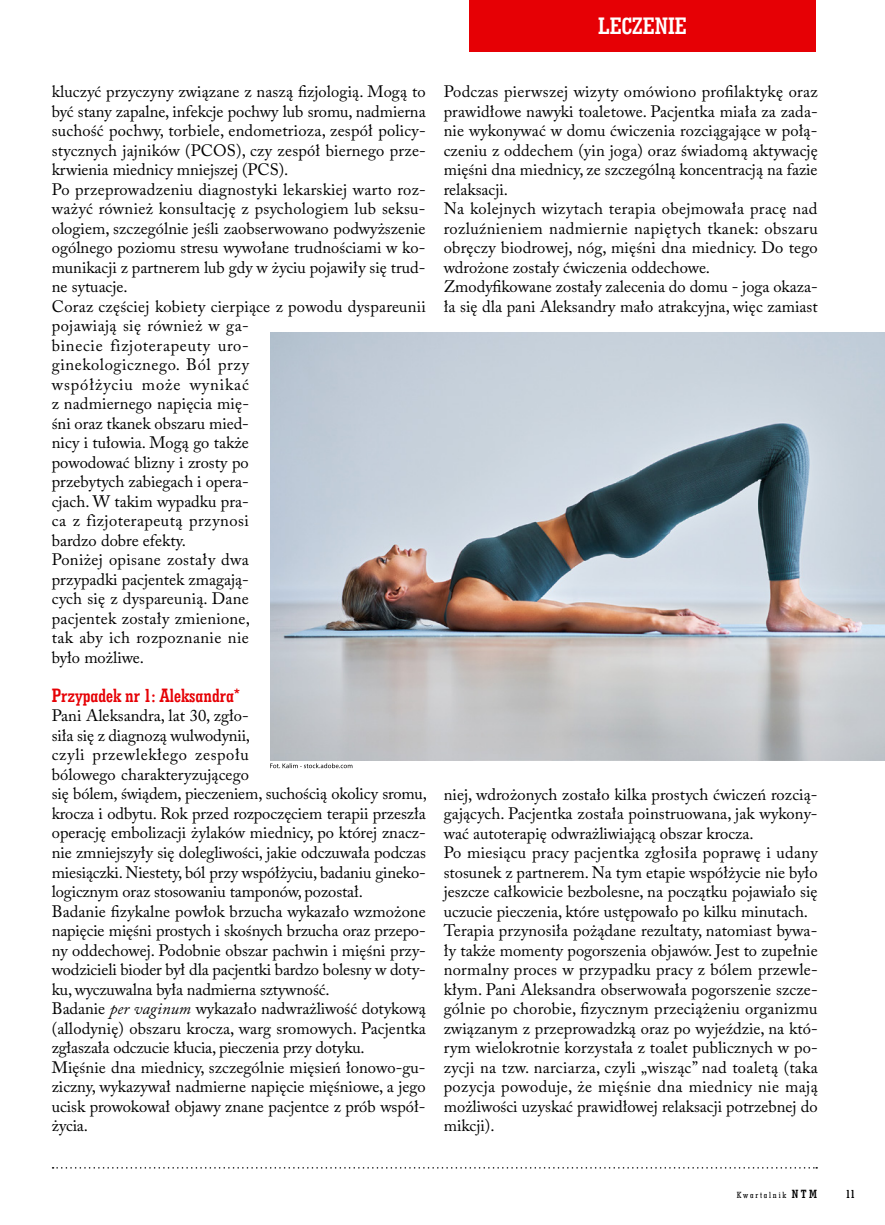
<style>
.page{position:relative;width:885px;height:1225px;background:#fff}
.page>*{position:absolute;margin:0;border:0;box-sizing:border-box;transform-origin:0 0}
.t1{font:24px "Geo Slab 703 Bd Cn EU Normal";color:#fff}
.t2{font:19.5px "Geo Slab 703 Bd Cn EU Normal";color:#e60005}
.t3{font:16.5px/19.5px "Adobe Caslon Pro";letter-spacing:.005em;color:#000}
.t4{font:12px "Geo Slab 703 Bd Cn EU Normal";color:#000}
.t5{font:9px "Geo Slab 703 Md Cn EU Normal";letter-spacing:.2em;color:#000}
.s1{font-style:italic}
.s2{font-family:"Geo Slab 703 Bd Cn EU Normal";font-size:12px}
</style>
<div class="page">
<div style="left:469px;top:0;width:347px;height:51px;background:#e60005"></div>
<svg style="left:53px;top:1167px;width:764px;height:1px"></svg>
<img style="left:270px;top:332px;width:614px;height:428px">
<svg style="left:270px;top:763px;width:82px;height:5px"></svg>
<h1 class="t1" style="left:598px;top:11px;width:90px">LECZENIE</h1>
<p class="t3" style="left:52px;top:82px;width:375px">kluczyć przyczyny związane z naszą fizjologią. Mogą to być stany zapalne, infekcje pochwy lub sromu, nadmierna suchość pochwy, torbiele, endometrioza, zespół policy&shy;stycznych jajników (PCOS), czy zespół biernego prze&shy;krwienia miednicy mniejszej (PCS).<br>Po przeprowadzeniu diagnostyki lekarskiej warto roz&shy;ważyć również konsultację z psychologiem lub seksu&shy;ologiem, szczególnie jeśli zaobserwowano podwyższenie ogólnego poziomu stresu wywołane trudnościami w ko&shy;munikacji z partnerem lub gdy w życiu pojawiły się trud&shy;ne sytuacje.<br>Coraz częściej kobiety cierpiące z powodu dyspareunii pojawiają się również w ga-<br>binecie fizjoterapeuty uro-<br>ginekologicznego. Ból przy<br>współżyciu może wynikać<br>z nadmiernego napięcia mię-<br>śni oraz tkanek obszaru mied-<br>nicy i tułowia. Mogą go także<br>powodować blizny i zrosty po<br>przebytych zabiegach i opera-<br>cjach. W takim wypadku pra-<br>ca z fizjoterapeutą przynosi<br>bardzo dobre efekty.<br>Poniżej opisane zostały dwa<br>przypadki pacjentek zmagają-<br>cych się z dyspareunią. Dane<br>pacjentek zostały zmienione,<br>tak aby ich rozpoznanie nie<br>było możliwe.</p>
<p class="t2" style="left:52px;top:683px;width:190px">Przypadek nr 1: Aleksandra*</p>
<p class="t3" style="left:52px;top:706px;width:376px">Pani Aleksandra, lat 30, zgło-<br>siła się z diagnozą wulwodynii,<br>czyli przewlekłego zespołu<br>bólowego charakteryzującego<br>się bólem, świądem, pieczeniem, suchością okolicy sromu, krocza i odbytu. Rok przed rozpoczęciem terapii przeszła operację embolizacji żylaków miednicy, po której znacz&shy;nie zmniejszyły się dolegliwości, jakie odczuwała podczas miesiączki. Niestety, ból przy współżyciu, badaniu gineko&shy;logicznym oraz stosowaniu tamponów, pozostał.<br>Badanie fizykalne powłok brzucha wykazało wzmożone napięcie mięśni prostych i skośnych brzucha oraz przepo&shy;ny oddechowej. Podobnie obszar pachwin i mięśni przy&shy;wodzicieli bioder był dla pacjentki bardzo bolesny w doty&shy;ku, wyczuwalna była nadmierna sztywność.<br>Badanie <span class="s1">per vaginum</span> wykazało nadwrażliwość dotykową (allodynię) obszaru krocza, warg sromowych. Pacjentka zgłaszała odczucie kłucia, pieczenia przy dotyku.<br>Mięśnie dna miednicy, szczególnie mięsień łonowo-gu&shy;ziczny, wykazywał nadmierne napięcie mięśniowe, a jego ucisk prowokował objawy znane pacjentce z prób współ&shy;życia.</p>
<p class="t3" style="left:443px;top:82px;width:375px">Podczas pierwszej wizyty omówiono profilaktykę oraz prawidłowe nawyki toaletowe. Pacjentka miała za zada&shy;nie wykonywać w domu ćwiczenia rozciągające w połą&shy;czeniu z oddechem (yin joga) oraz świadomą aktywację mięśni dna miednicy, ze szczególną koncentracją na fazie relaksacji.<br>Na kolejnych wizytach terapia obejmowała pracę nad rozluźnieniem nadmiernie napiętych tkanek: obszaru obręczy biodrowej, nóg, mięśni dna miednicy. Do tego wdrożone zostały ćwiczenia oddechowe.<br>Zmodyfikowane zostały zalecenia do domu - joga okaza&shy;ła się dla pani Aleksandry mało atrakcyjna, więc zamiast</p>
<p class="t3" style="left:443px;top:784px;width:375px">niej, wdrożonych zostało kilka prostych ćwiczeń rozcią&shy;gających. Pacjentka została poinstruowana, jak wykony&shy;wać autoterapię odwrażliwiającą obszar krocza.<br>Po miesiącu pracy pacjentka zgłosiła poprawę i udany stosunek z partnerem. Na tym etapie współżycie nie było jeszcze całkowicie bezbolesne, na początku pojawiało się uczucie pieczenia, które ustępowało po kilku minutach.<br>Terapia przynosiła pożądane rezultaty, natomiast bywa&shy;ły także momenty pogorszenia objawów. Jest to zupełnie normalny proces w przypadku pracy z bólem przewle&shy;kłym. Pani Aleksandra obserwowała pogorszenie szcze&shy;gólnie po chorobie, fizycznym przeciążeniu organizmu związanym z przeprowadzką oraz po wyjeździe, na któ&shy;rym wielokrotnie korzystała z toalet publicznych w po&shy;zycji na tzw. narciarza, czyli „wisząc” nad toaletą (taka pozycja powoduje, że mięśnie dna miednicy nie mają możliwości uzyskać prawidłowej relaksacji potrzebnej do mikcji).</p>
<p class="t5" style="left:736px;top:1189px;width:82px">Kwartalnik <span class="s2">NTM</span></p>
<p class="t4" style="left:845px;top:1186px;width:11px">11</p>
</div>
